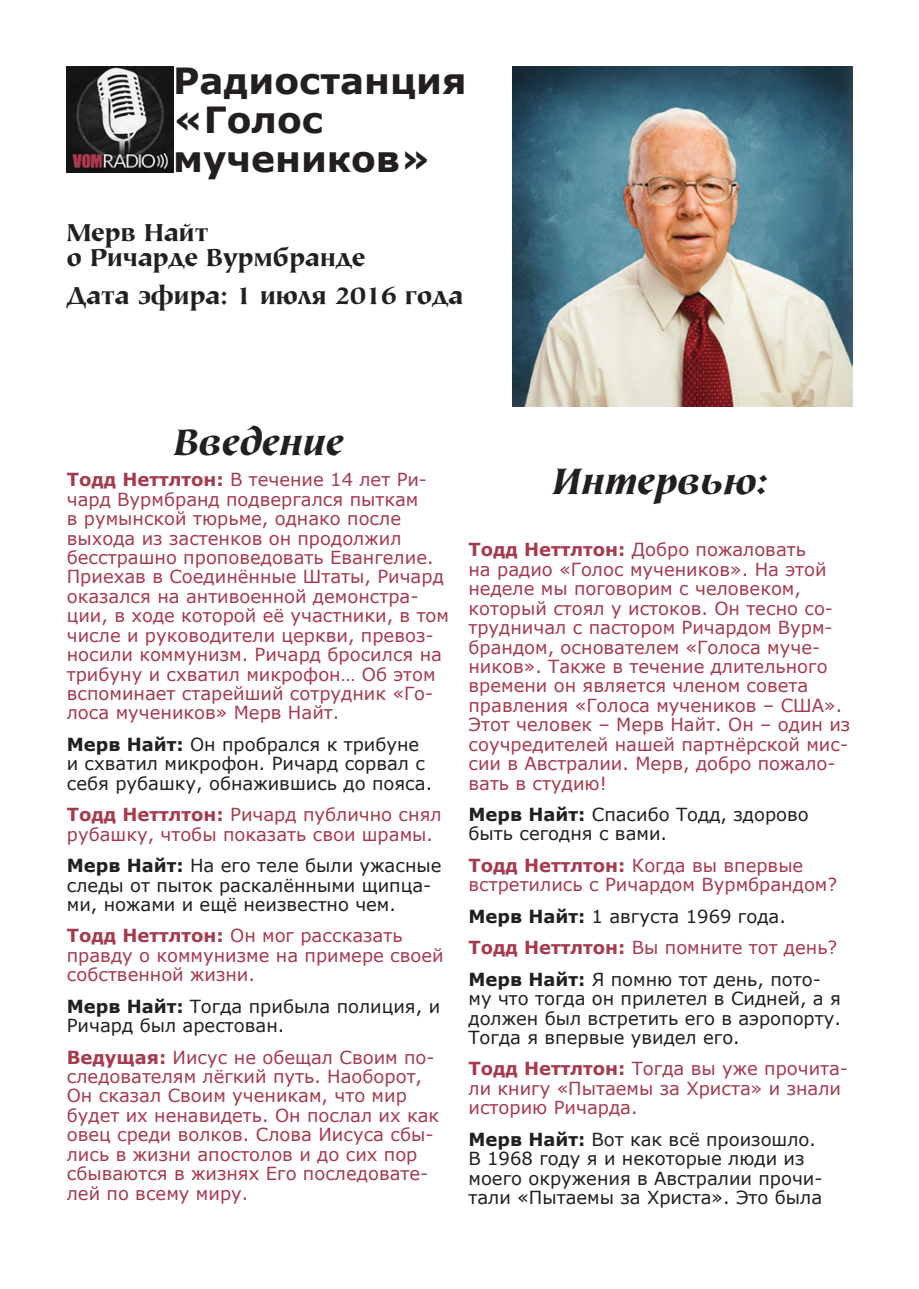
<style>
.page{position:relative;width:919px;height:1289px;background:#fff}
.page>*{position:absolute;margin:0;border:0;box-sizing:border-box;transform-origin:0 0}
.t1{font:700 36px/38.8px "Verdana";color:#231f20}
.t2{font:italic 700 36px "Tiepolo Unicode";color:#231f20}
.t3{font:700 24px/26px "Tiepolo Unicode";color:#231f20}
.t4{font:18px/19.4px "Verdana";color:#a63b4f}
.t5{font:18px/19.4px "Verdana";color:#231f20}
.s1{font-weight:700}
.s2{font-weight:700;color:#a63b4f}
.s3{color:#a63b4f}
</style>
<div class="page">
<img style="left:67px;top:67px;width:106px;height:105px">
<img style="left:512px;top:67px;width:340px;height:339px">
<h1 class="t1" style="left:173px;top:61px;width:295px">Радиостанция «Голос мучеников»</h1>
<h2 class="t3" style="left:67px;top:219px;width:300px">Мерв Найт<br>о Ричарде Вурмбранде</h2>
<h2 class="t3" style="left:67px;top:283px;width:398px">Дата эфира: 1 июля 2016 года</h2>
<h1 class="t2" style="left:173px;top:419px;width:171px">Введение</h1>
<p class="t4" style="left:67px;top:470px;width:384px"><span class="s1">Тодд Неттлтон:</span> В течение 14 лет Ри&shy;чард Вурмбранд подвергался пыткам<br>в румынской тюрьме, однако после выхода из застенков он продолжил бесстрашно проповедовать Евангелие.<br>Приехав в Соединённые Штаты, Ричард оказался на антивоенной демонстра&shy;ции, в ходе которой её участники, в том числе и руководители церкви, превоз&shy;носили коммунизм. Ричард бросился на трибуну и схватил микрофон… Об этом вспоминает старейший сотрудник «Го&shy;лоса мучеников» Мерв Найт.</p>
<p class="t5" style="left:67px;top:734px;width:367px"><span class="s1">Мерв Найт:</span> Он пробрался к трибуне и схватил микрофон. Ричард сорвал с себя рубашку, обнажившись до пояса.</p>
<p class="t4" style="left:67px;top:804px;width:376px"><span class="s1">Тодд Неттлтон:</span> Ричард публично снял рубашку, чтобы показать свои шрамы.</p>
<p class="t5" style="left:67px;top:855px;width:376px"><span class="s1">Мерв Найт:</span> На его теле были ужасные следы от пыток раскалёнными щипца&shy;ми, ножами и ещё неизвестно чем.</p>
<p class="t4" style="left:67px;top:926px;width:378px"><span class="s1">Тодд Неттлтон:</span> Он мог рассказать правду о коммунизме на примере своей собственной жизни.</p>
<p class="t5" style="left:67px;top:996px;width:375px"><span class="s1">Мерв Найт:</span> Тогда прибыла полиция, и<br>Ричард был арестован.</p>
<p class="t4" style="left:67px;top:1047px;width:374px"><span class="s1">Ведущая:</span> Иисус не обещал Своим по&shy;следователям лёгкий путь. Наоборот, Он сказал Своим ученикам, что мир будет их ненавидеть. Он послал их как овец среди волков. Слова Иисуса сбы&shy;лись в жизни апостолов и до сих пор сбываются в жизнях Его последовате&shy;лей по всему миру.</p>
<h1 class="t2" style="left:552px;top:458px;width:217px">Интервью:</h1>
<p class="t4" style="left:468px;top:540px;width:383px"><span class="s1">Тодд Неттлтон:</span> Добро пожаловать<br>на радио «Голос мучеников». На этой неделе мы поговорим с человеком, который стоял у истоков. Он тесно со&shy;трудничал с пастором Ричардом Вурм&shy;брандом, основателем «Голоса муче&shy;ников». Также в течение длительного времени он является членом совета правления «Голоса мучеников – США».<br>Этот человек – Мерв Найт. Он – один из соучредителей нашей партнёрской мис&shy;сии в Австралии. Мерв, добро пожало&shy;вать в студию!</p>
<p class="t5" style="left:468px;top:804px;width:342px"><span class="s1">Мерв Найт:</span> Спасибо Тодд, здорово быть сегодня с вами.</p>
<p class="t4" style="left:468px;top:855px;width:370px"><span class="s1">Тодд Неттлтон:</span> Когда вы впервые встретились с Ричардом Вурмбрандом?</p>
<p class="t5" style="left:468px;top:900px;width:370px;line-height:31.5px"><span class="s1">Мерв Найт:</span> 1 августа 1969 года.<br><span class="s2">Тодд Неттлтон:</span> <span class="s3">Вы помните тот день?<br></span><span class="s1">Мерв Найт:</span> Я помню тот день, пото-</p>
<p class="t5" style="left:468px;top:988px;width:374px;text-align:justify">му что тогда он прилетел в Сидней, а я должен был встретить его в аэропорту.<br>Тогда я впервые увидел его.</p>
<p class="t4" style="left:468px;top:1058px;width:381px"><span class="s1">Тодд Неттлтон:</span> Тогда вы уже прочита&shy;ли книгу «Пытаемы за Христа» и знали историю Ричарда.</p>
<p class="t5" style="left:468px;top:1129px;width:355px"><span class="s1">Мерв Найт:</span> Вот как всё произошло.<br>В 1968 году я и некоторые люди из моего окружения в Австралии прочи&shy;тали «Пытаемы за Христа». Это была</p>
</div>
